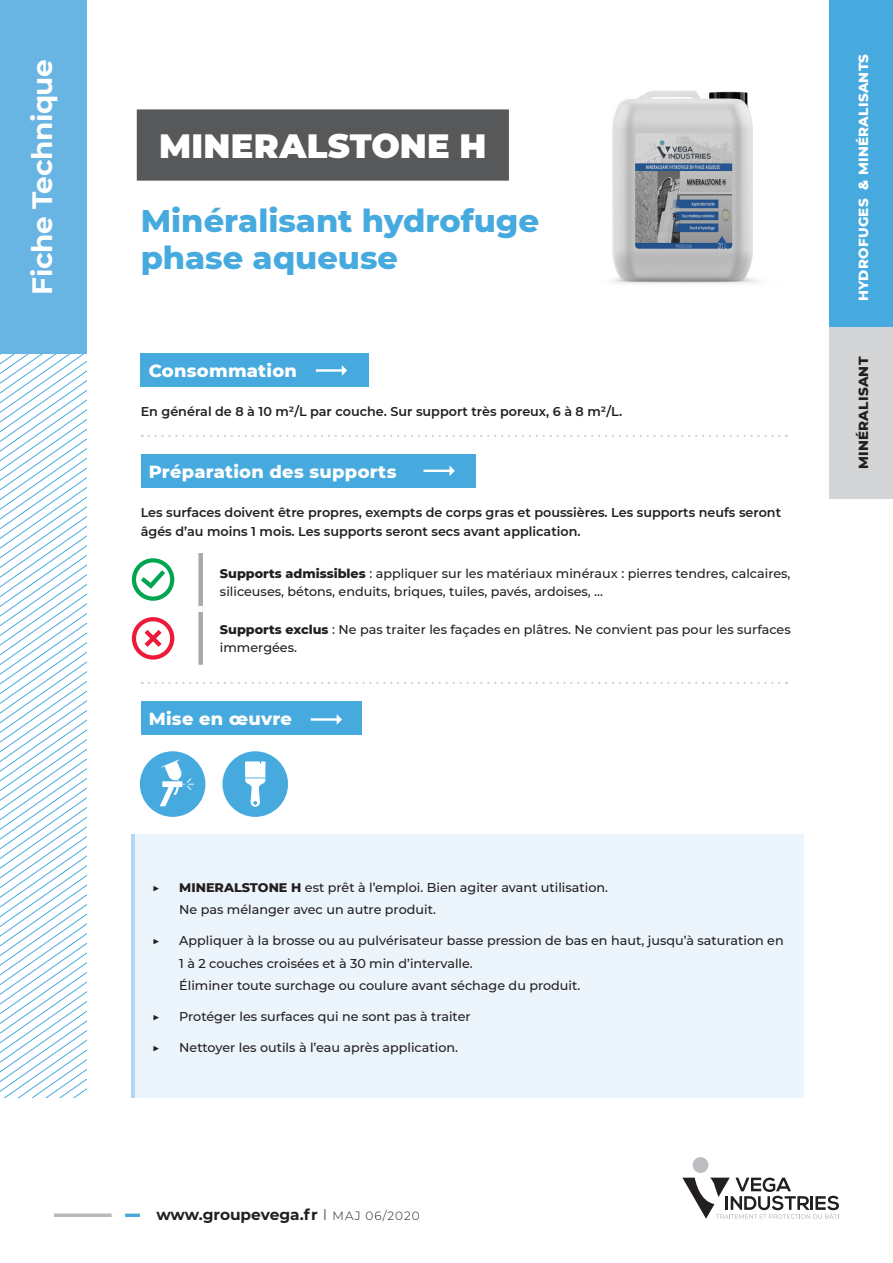
<style>
.page{position:relative;width:893px;height:1263px;background:#fff}
.page>*{position:absolute;margin:0;border:0;box-sizing:border-box;transform-origin:0 0}
.Copy_Text_8pt{font:900 33.6px "Montserrat";letter-spacing:.005em;color:#fff}
.t1{font:800 31.95px/37.7px "Montserrat";color:#47aadf}
.Headline_40_40_Left{font:700 28.05px "Montserrat";letter-spacing:-.015em;color:#fff}
.t2{font:800 17.85px "Montserrat";letter-spacing:.015em;color:#fff}
.t3{font:700 15.45px "Montserrat";color:#231f20}
.t4{font:800 13.5px "Montserrat";letter-spacing:.02em;color:#fff}
.t5{font:800 13.5px "Montserrat";letter-spacing:.02em;color:#231f20}
.t6{font:500 12.75px/22.5px "Montserrat";color:#231f20}
.t7{font:600 12.75px/19.5px "Montserrat";color:#231f20}
.t8{font:700 12.75px "Montserrat";color:#231f20}
.s1{font-weight:800}
.s2{font-weight:300}
.s3{font-weight:300;font-size:12px}
</style>
<div class="page">
<hr style="left:54px;top:1214px;width:57px;height:3px;background:#b8b9bc">
<hr style="left:125px;top:1214px;width:15px;height:3px;background:#47aadf">
<div style="left:693px;top:1157px;width:15px;height:16px;background:#bcbdc0;border-radius:50%"></div>
<svg style="left:682px;top:1177px;width:157px;height:42px"></svg>
<svg style="left:149px;top:682px;width:638px;height:2px"></svg>
<svg style="left:149px;top:435px;width:638px;height:2px"></svg>
<hr style="left:131px;top:834px;width:4px;height:263px;background:#b7d7f0">
<div style="left:135px;top:834px;width:669px;height:263px;background:#ecf5fb"></div>
<div style="left:141px;top:454px;width:334px;height:33px;background:#47aadf"></div>
<svg style="left:424px;top:465px;width:31px;height:11px"></svg>
<div style="left:141px;top:354px;width:228px;height:33px;background:#47aadf"></div>
<svg style="left:316px;top:365px;width:31px;height:11px"></svg>
<div style="left:141px;top:701px;width:220px;height:33px;background:#47aadf"></div>
<svg style="left:311px;top:714px;width:31px;height:11px"></svg>
<svg style="left:0;top:580px;width:87px;height:517px"></svg>
<div style="left:0;top:0;width:87px;height:354px;background:#68b4e3"></div>
<div style="left:137px;top:109px;width:372px;height:72px;background:#57585a"></div>
<img style="left:612px;top:91px;width:146px;height:193px">
<div style="left:140px;top:751px;width:65px;height:66px;background:#47aadf;border-radius:50%"></div>
<svg style="left:160px;top:759px;width:34px;height:47px"></svg>
<div style="left:222px;top:751px;width:66px;height:66px;background:#47aadf;border-radius:50%"></div>
<svg style="left:245px;top:761px;width:21px;height:46px"></svg>
<svg style="left:198px;top:553px;width:5px;height:112px"></svg>
<svg style="left:132px;top:558px;width:42px;height:43px"></svg>
<svg style="left:132px;top:617px;width:42px;height:43px"></svg>
<div style="left:829px;top:201px;width:64px;height:298px;background:#d4d5d7"></div>
<div style="left:829px;top:0;width:64px;height:327px;background:#47aadf"></div>
<p class="Headline_40_40_Left" style="left:22px;top:295px;width:237px;rotate:-90deg">Fiche Technique</p>
<p class="Copy_Text_8pt" style="left:159px;top:121px;width:329px">MINERALSTONE H</p>
<p class="t1" style="left:141px;top:200px;width:400px">Minéralisant hydrofuge phase aqueuse</p>
<p class="t2" style="left:149px;top:358px;width:150px">Consommation</p>
<p class="t7" style="left:141px;top:401px;width:483px">En général de 8 à 10 m²/L par couche. Sur support très poreux, 6 à 8 m²/L.</p>
<p class="t2" style="left:149px;top:458px;width:249px">Préparation des supports</p>
<p class="t7" style="left:141px;top:502px;width:642px">Les surfaces doivent être propres, exempts de corps gras et poussières. Les supports neufs seront âgés d’au moins 1 mois. Les supports seront secs avant application.</p>
<p class="t6" style="left:220px;top:564px;width:572px;line-height:18px"><span class="s1">Supports admissibles</span> : appliquer sur les matériaux minéraux : pierres tendres, calcaires, siliceuses, bétons, enduits, briques, tuiles, pavés, ardoises, ...</p>
<p class="t6" style="left:220px;top:620px;width:572px;line-height:18px"><span class="s1">Supports exclus</span> : Ne pas traiter les façades en plâtres. Ne convient pas pour les surfaces immergées.</p>
<p class="t2" style="left:149px;top:705px;width:145px">Mise en œuvre</p>
<p class="t8" style="left:152px;top:878px;width:9px">▶</p>
<p class="t6" style="left:179px;top:875px;width:430px"><span class="s1">MINERALSTONE H</span> est prêt à l’emploi. Bien agiter avant utilisation.<br>Ne pas mélanger avec un autre produit.</p>
<p class="t8" style="left:152px;top:931px;width:9px">▶</p>
<p class="t6" style="left:179px;top:929px;width:606px">Appliquer à la brosse ou au pulvérisateur basse pression de bas en haut, jusqu’à saturation en<br>1 à 2 couches croisées et à 30 min d’intervalle.<br>Éliminer toute surchage ou coulure avant séchage du produit.</p>
<p class="t8" style="left:152px;top:1007px;width:9px">▶</p>
<p class="t6" style="left:179px;top:1005px;width:293px">Protéger les surfaces qui ne sont pas à traiter</p>
<p class="t8" style="left:152px;top:1038px;width:9px">▶</p>
<p class="t6" style="left:179px;top:1036px;width:280px">Nettoyer les outils à l’eau après application.</p>
<p class="t3" style="left:156px;top:1203px;width:265px">www.groupevega.fr <span class="s2">I</span> <span class="s3">MAJ 06/2020</span></p>
<p class="t4" style="left:853px;top:301px;width:249px;rotate:-90deg">HYDROFUGES &amp; MINÉRALISANTS</p>
<p class="t5" style="left:853px;top:469px;width:114px;rotate:-90deg">MINÉRALISANT</p>
</div>
